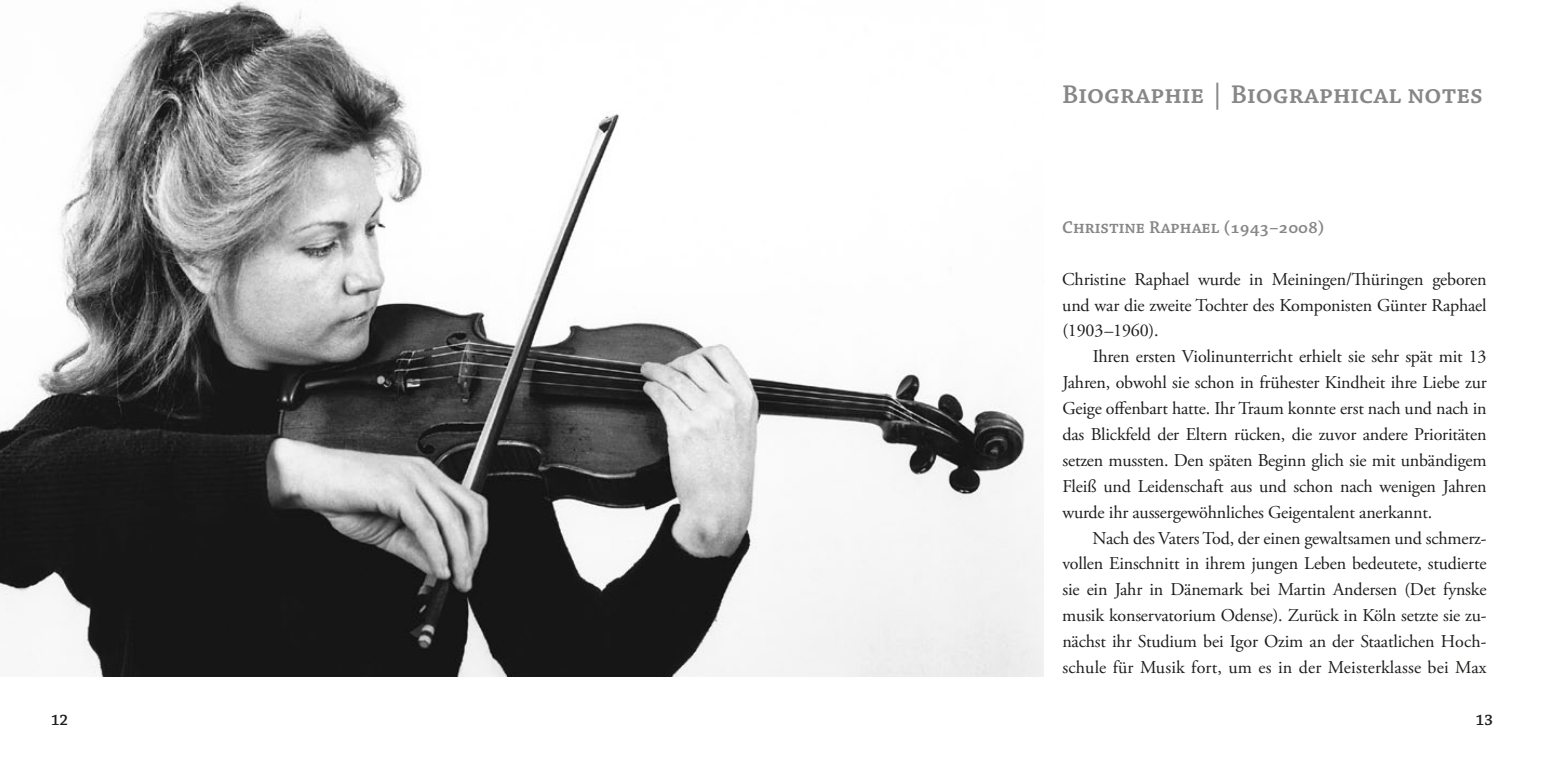
<style>
.page{position:relative;width:1544px;height:766px;background:#fff}
.page>*{position:absolute;margin:0;border:0;box-sizing:border-box;transform-origin:0 0}
.t1{font:600 27px "Chaparral Pro";color:#878787}
.t2{font:18px/25.9px "Adobe Garamond Pro";letter-spacing:-.01em;color:#1d1d1b;text-align:justify}
.t3{font:600 18px "Chaparral Pro";color:#878787}
.t4{font:600 15.75px "Chaparral Pro";color:#1d1d1b}
</style>
<div class="page">
<img style="left:0;top:0;width:1043px;height:676px">
<h1 class="t1" style="left:1062px;top:79px;width:422px">Biographie | Biographical notes</h1>
<p class="t3" style="left:1062px;top:217px;width:264px">Christine Raphael (1943–2008)</p>
<p class="t2" style="left:1062px;top:266px;width:426px">Christine Raphael wurde in Meiningen/Thüringen geboren und war die zweite Tochter des Komponisten Günter Raphael (1903 –1960).</p>
<p class="t2" style="left:1062px;top:344px;width:426px;text-indent:30px">Ihren ersten Violinunterricht erhielt sie sehr spät mit 13<br>Jahren, obwohl sie schon in frühester Kindheit ihre Liebe zur Geige offenbart hatte. Ihr Traum konnte erst nach und nach in das Blickfeld der Eltern rücken, die zuvor andere Prioritäten setzen mussten. Den späten Beginn glich sie mit unbändigem Fleiß und Leidenschaft aus und schon nach wenigen Jahren wurde ihr aussergewöhnliches Geigentalent anerkannt.</p>
<p class="t2" style="left:1062px;top:525px;width:426px;text-indent:30px">Nach des Vaters Tod, der einen gewaltsamen und schmerz&shy;vollen Einschnitt in ihrem jungen Leben bedeutete, studierte sie ein Jahr in Dänemark bei Martin Andersen (Det fynske musik konservatorium Odense). Zurück in Köln setzte sie zu&shy;nächst ihr Studium bei Igor Ozim an der Staatlichen Hoch&shy;schule für Musik fort, um es in der Meisterklasse bei Max</p>
<p class="t4" style="left:51px;top:710px;width:19px">12</p>
<p class="t4" style="left:1475px;top:710px;width:19px">13</p>
</div>
